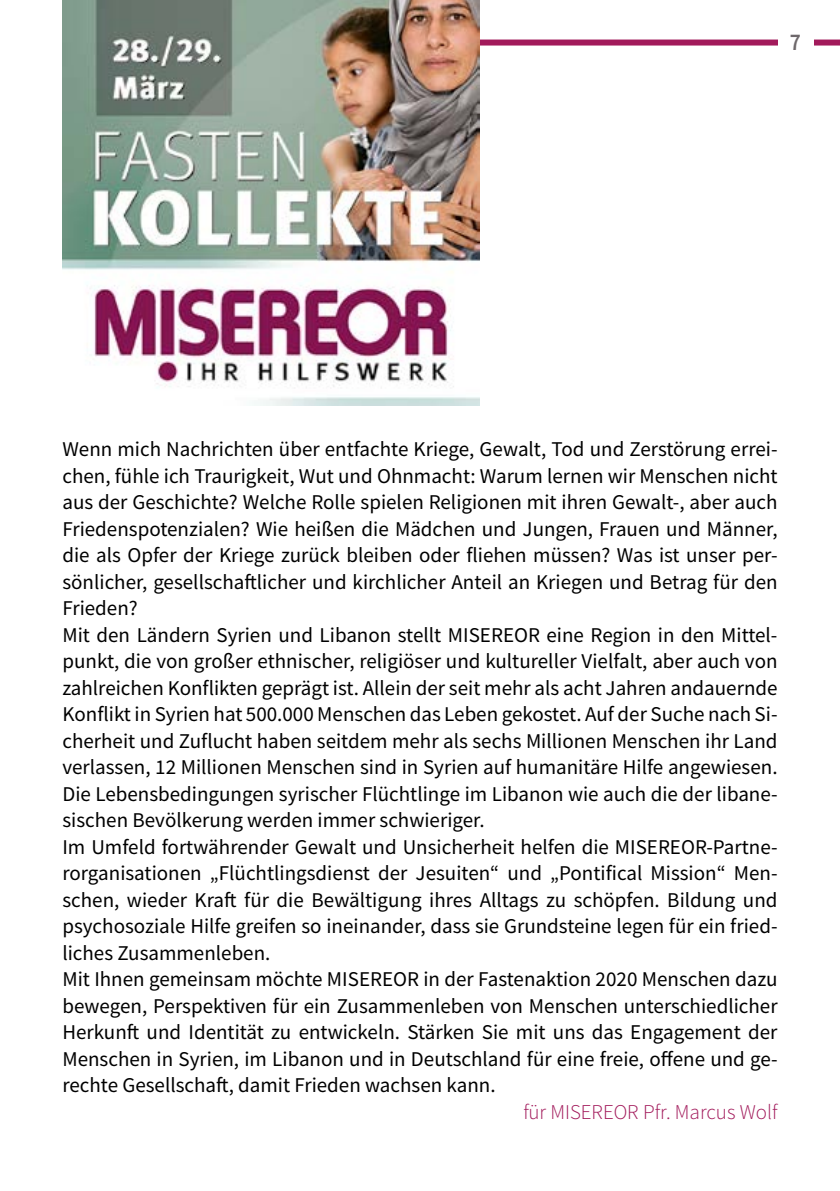
<style>
.page{position:relative;width:840px;height:1191px;background:#fff}
.page>*{position:absolute;margin:0;border:0;box-sizing:border-box;transform-origin:0 0}
.t1{font:600 24px "Source Sans Pro";color:#6e686b;scale:.9 1}
.t2{font:21px/26.6px "Source Sans Pro";color:#000}
.t3{font:300 21px "Source Sans Pro";color:#a21a5b}
</style>
<div class="page">
<div style="left:62px;top:40px;width:777px;height:6px;background:#a21a5b"></div>
<div style="left:777px;top:17px;width:36px;height:51px;background:#fff"></div>
<img style="left:62px;top:0;width:417px;height:406px">
<p class="t1" style="left:789px;top:27px;width:14px">7</p>
<p class="t2" style="left:62px;top:436px;width:716px">Wenn mich Nachrichten über entfachte Kriege, Gewalt, Tod und Zerstörung errei&shy;chen, fühle ich Traurigkeit, Wut und Ohnmacht: Warum lernen wir Menschen nicht aus der Geschichte? Welche Rolle spielen Religionen mit ihren Gewalt-, aber auch Friedenspotenzialen? Wie heißen die Mädchen und Jungen, Frauen und Männer, die als Opfer der Kriege zurück bleiben oder fliehen müssen? Was ist unser per&shy;sönlicher, gesellschaftlicher und kirchlicher Anteil an Kriegen und Betrag für den Frieden?<br>Mit den Ländern Syrien und Libanon stellt MISEREOR eine Region in den Mittel&shy;punkt, die von großer ethnischer, religiöser und kultureller Vielfalt, aber auch von zahlreichen Konflikten geprägt ist. Allein der seit mehr als acht Jahren andauernde Konflikt in Syrien hat 500.000 Menschen das Leben gekostet. Auf der Suche nach Si&shy;cherheit und Zuflucht haben seitdem mehr als sechs Millionen Menschen ihr Land verlassen, 12 Millionen Menschen sind in Syrien auf humanitäre Hilfe angewiesen.<br>Die Lebensbedingungen syrischer Flüchtlinge im Libanon wie auch die der libane&shy;sischen Bevölkerung werden immer schwieriger.<br>Im Umfeld fortwährender Gewalt und Unsicherheit helfen die MISEREOR-Partne&shy;rorganisationen „Flüchtlingsdienst der Jesuiten“ und „Pontifical Mission“ Men&shy;schen, wieder Kraft für die Bewältigung ihres Alltags zu schöpfen. Bildung und psychosoziale Hilfe greifen so ineinander, dass sie Grundsteine legen für ein fried&shy;liches Zusammenleben.<br>Mit Ihnen gemeinsam möchte MISEREOR in der Fastenaktion 2020 Menschen dazu bewegen, Perspektiven für ein Zusammenleben von Menschen unterschiedlicher Herkunft und Identität zu entwickeln. Stärken Sie mit uns das Engagement der Menschen in Syrien, im Libanon und in Deutschland für eine freie, offene und ge&shy;rechte Gesellschaft, damit Frieden wachsen kann.</p>
<p class="t3" style="left:523px;top:1099px;width:255px">für MISEREOR Pfr. Marcus Wolf</p>
</div>
